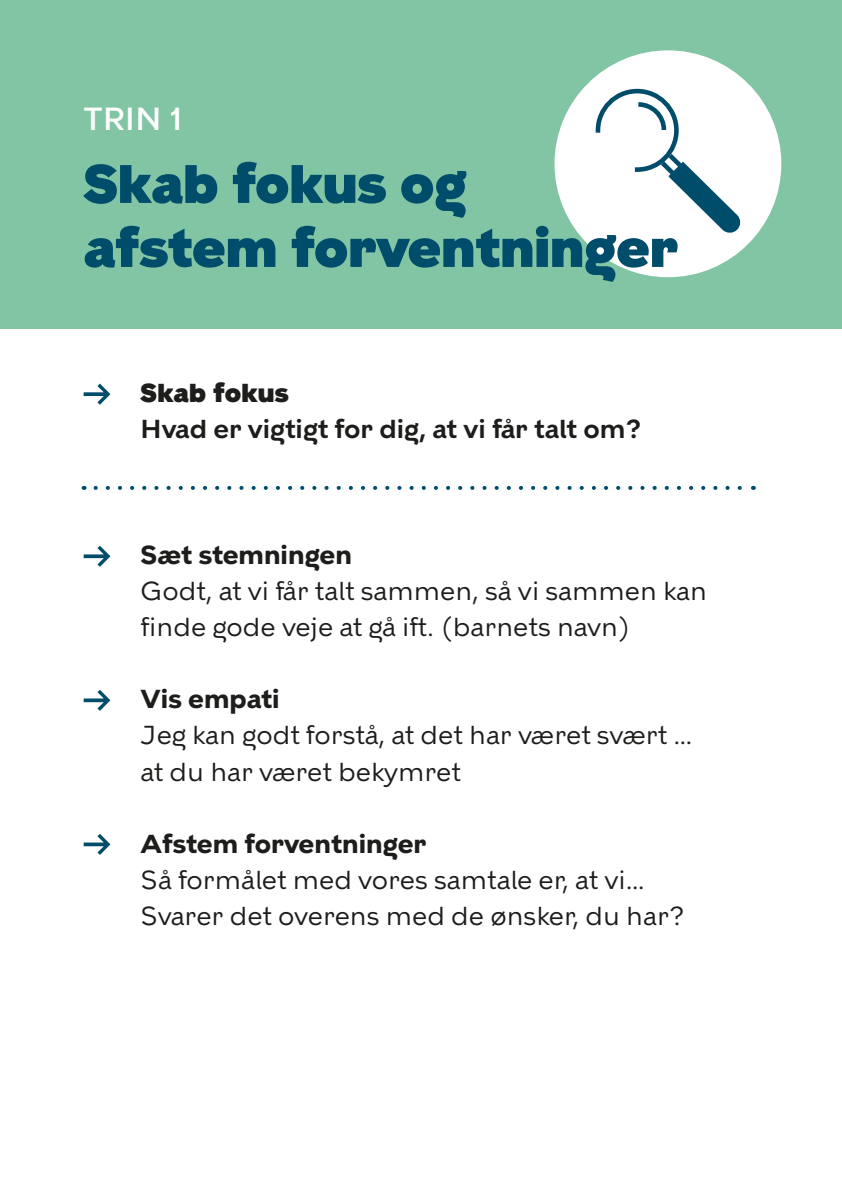
<style>
.page{position:relative;width:842px;height:1191px;background:#fff}
.page>*{position:absolute;margin:0;border:0;box-sizing:border-box;transform-origin:0 0}
.t1{font:900 54px/64px "KBH";color:#004c6b}
.t2{font:500 32px "KBH";color:#fff}
.t3{font:26px/36px "KBH";color:#1d1d1b}
.t4{font:700 26px "KBH";color:#1d1d1b}
.t5{font:600 26px "KBH";color:#1d1d1b}
.t6{font:900 26px "KBH";letter-spacing:.01em;color:#1d1d1b}
</style>
<div class="page">
<div style="left:0;top:0;width:842px;height:329px;background:#81c5a4"></div>
<div style="left:554px;top:50px;width:227px;height:227px;background:#fff;border-radius:50%"></div>
<svg style="left:96px;top:486px;width:646px;height:4px"></svg>
<svg style="left:84px;top:545px;width:26px;height:22px"></svg>
<svg style="left:84px;top:689px;width:26px;height:22px"></svg>
<svg style="left:84px;top:834px;width:26px;height:21px"></svg>
<svg style="left:84px;top:383px;width:26px;height:22px"></svg>
<svg style="left:595px;top:88px;width:146px;height:145px"></svg>
<p class="t2" style="left:84px;top:99px;width:101px">TRIN 1</p>
<p class="t1" style="left:84px;top:153px;width:596px">Skab fokus og<br>afstem forventninger</p>
<p class="t6" style="left:141px;top:378px;width:150px">Skab fokus</p>
<p class="t5" style="left:141px;top:413px;width:503px">Hvad er vigtigt for dig, at vi får talt om?</p>
<p class="t4" style="left:141px;top:539px;width:213px">Sæt stemningen</p>
<p class="t3" style="left:141px;top:573px;width:568px">Godt, at vi får talt sammen, så vi sammen kan finde gode veje at gå ift. (barnets navn)</p>
<p class="t4" style="left:141px;top:683px;width:140px">Vis empati</p>
<p class="t3" style="left:141px;top:717px;width:553px">Jeg kan godt forstå, at det har været svært … at du har været bekymret</p>
<p class="t4" style="left:141px;top:827px;width:287px">Afstem forventninger</p>
<p class="t3" style="left:141px;top:861px;width:546px">Så formålet med vores samtale er, at vi…<br>Svarer det overens med de ønsker, du har?</p>
</div>
